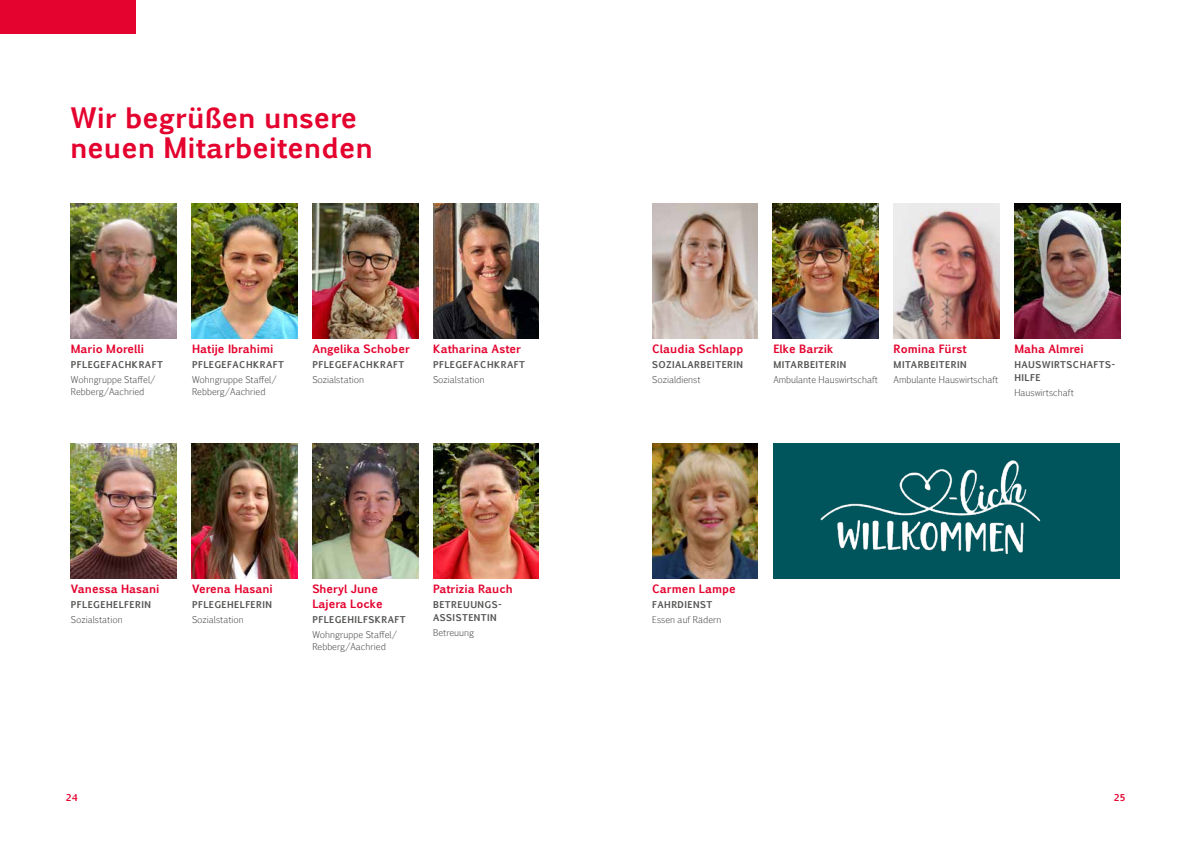
<style>
.page{position:relative;width:1191px;height:842px;background:#fff}
.page>*{position:absolute;margin:0;border:0;box-sizing:border-box;transform-origin:0 0}
.t1{font:700 27px/30px "Pigiarniq";color:#e4032e}
.t2{font:700 11px/15px "Pigiarniq";color:#e4032e}
.t3{font:300 9px/12px "Pigiarniq";color:#575756}
.t4{font:700 9px/13px "Pigiarniq";letter-spacing:.05em;color:#575756}
.t5{font:700 9px "Pigiarniq";color:#e4032e}
</style>
<div class="page">
<img style="left:71px;top:203px;width:106px;height:135px">
<img style="left:652px;top:203px;width:106px;height:135px">
<img style="left:71px;top:443px;width:106px;height:135px">
<img style="left:652px;top:443px;width:106px;height:135px">
<img style="left:192px;top:203px;width:105px;height:135px">
<img style="left:773px;top:203px;width:105px;height:135px">
<img style="left:192px;top:443px;width:105px;height:135px">
<img style="left:312px;top:203px;width:106px;height:135px">
<img style="left:893px;top:203px;width:106px;height:135px">
<div style="left:773px;top:443px;width:347px;height:136px;background:#00555c"></div>
<img style="left:312px;top:443px;width:106px;height:135px">
<img style="left:433px;top:203px;width:106px;height:135px">
<img style="left:1014px;top:203px;width:106px;height:135px">
<img style="left:433px;top:443px;width:106px;height:135px">
<img style="left:820px;top:460px;width:221px;height:95px">
<div style="left:0;top:0;width:136px;height:34px;background:#e4032e"></div>
<h1 class="t1" style="left:70px;top:103px;width:304px">Wir begrüßen unsere neuen Mitarbeitenden</h1>
<p class="t2" style="left:71px;top:342px;width:75px">Mario Morelli</p>
<p class="t4" style="left:71px;top:359px;width:93px">PFLEGEFACHKRAFT</p>
<p class="t3" style="left:71px;top:374px;width:86px">Wohngruppe Staffel/<br>Rebberg/Aachried</p>
<p class="t2" style="left:192px;top:342px;width:83px">Hatije Ibrahimi</p>
<p class="t4" style="left:192px;top:359px;width:93px">PFLEGEFACHKRAFT</p>
<p class="t3" style="left:192px;top:374px;width:86px">Wohngruppe Staffel/<br>Rebberg/Aachried</p>
<p class="t2" style="left:312px;top:342px;width:99px">Angelika Schober</p>
<p class="t4" style="left:312px;top:359px;width:93px">PFLEGEFACHKRAFT</p>
<p class="t3" style="left:312px;top:374px;width:53px">Sozialstation</p>
<p class="t2" style="left:433px;top:342px;width:89px">Katharina Aster</p>
<p class="t4" style="left:433px;top:359px;width:93px">PFLEGEFACHKRAFT</p>
<p class="t3" style="left:433px;top:374px;width:53px">Sozialstation</p>
<p class="t2" style="left:71px;top:582px;width:90px">Vanessa Hasani</p>
<p class="t4" style="left:71px;top:599px;width:82px">PFLEGEHELFERIN</p>
<p class="t3" style="left:71px;top:614px;width:53px">Sozialstation</p>
<p class="t2" style="left:192px;top:582px;width:82px">Verena Hasani</p>
<p class="t4" style="left:192px;top:599px;width:82px">PFLEGEHELFERIN</p>
<p class="t3" style="left:192px;top:614px;width:53px">Sozialstation</p>
<p class="t2" style="left:312px;top:582px;width:72px">Sheryl June<br>Lajera Locke</p>
<p class="t4" style="left:312px;top:614px;width:95px">PFLEGEHILFSKRAFT</p>
<p class="t3" style="left:312px;top:629px;width:86px">Wohngruppe Staffel/<br>Rebberg/Aachried</p>
<p class="t2" style="left:433px;top:582px;width:81px">Patrizia Rauch</p>
<p class="t4" style="left:433px;top:599px;width:70px">BETREUUNGS-<br>ASSISTENTIN</p>
<p class="t3" style="left:433px;top:627px;width:43px">Betreuung</p>
<p class="t2" style="left:652px;top:342px;width:93px">Claudia Schlapp</p>
<p class="t4" style="left:652px;top:359px;width:92px">SOZIALARBEITERIN</p>
<p class="t3" style="left:652px;top:374px;width:50px">Sozialdienst</p>
<p class="t2" style="left:773px;top:342px;width:61px">Elke Barzik</p>
<p class="t4" style="left:773px;top:359px;width:74px">MITARBEITERIN</p>
<p class="t3" style="left:773px;top:374px;width:106px">Ambulante Hauswirtschaft</p>
<p class="t2" style="left:893px;top:342px;width:75px">Romina Fürst</p>
<p class="t4" style="left:893px;top:359px;width:74px">MITARBEITERIN</p>
<p class="t3" style="left:893px;top:374px;width:106px">Ambulante Hauswirtschaft</p>
<p class="t2" style="left:1014px;top:342px;width:71px">Maha Almrei</p>
<p class="t4" style="left:1014px;top:359px;width:103px">HAUSWIRTSCHAFTS-<br>HILFE</p>
<p class="t3" style="left:1014px;top:387px;width:61px">Hauswirtschaft</p>
<p class="t2" style="left:652px;top:582px;width:85px">Carmen Lampe</p>
<p class="t4" style="left:652px;top:599px;width:62px">FAHRDIENST</p>
<p class="t3" style="left:652px;top:614px;width:71px">Essen auf Rädern</p>
<p class="t5" style="left:66px;top:791px;width:13px">24</p>
<p class="t5" style="left:1114px;top:791px;width:13px">25</p>
</div>
